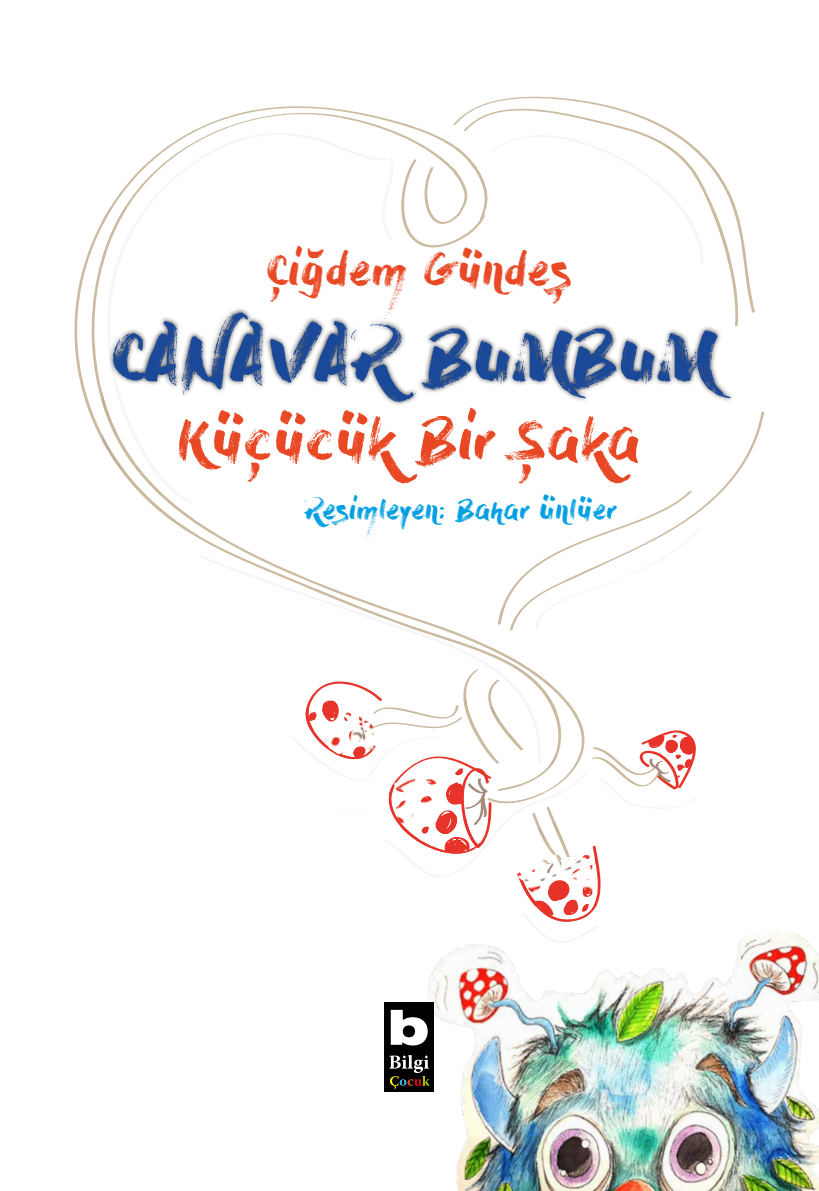
<style>
.page{position:relative;width:819px;height:1191px;background:#fff}
.page>*{position:absolute;margin:0;border:0;box-sizing:border-box;transform-origin:0 0}
.t1{font:71.75px "Dry Brush";letter-spacing:-.03em;color:#1b499a}
.t2{font:59.5px "Dry Brush";color:#e84924}
.t3{font:45.5px "Dry Brush";color:#e84924}
.t4{font:28px "Dry Brush";letter-spacing:-.015em;color:#009fe3}
</style>
<div class="page">
<svg style="left:74px;top:106px;width:361px;height:448px"></svg>
<svg style="left:453px;top:96px;width:302px;height:217px"></svg>
<svg style="left:702px;top:411px;width:62px;height:99px"></svg>
<svg style="left:463px;top:108px;width:275px;height:218px"></svg>
<img style="left:711px;top:209px;width:19px;height:61px">
<svg style="left:542px;top:491px;width:160px;height:98px"></svg>
<img style="left:102px;top:208px;width:94px;height:326px">
<svg style="left:387px;top:135px;width:316px;height:129px"></svg>
<svg style="left:107px;top:132px;width:280px;height:371px"></svg>
<svg style="left:229px;top:554px;width:313px;height:115px"></svg>
<svg style="left:305px;top:669px;width:391px;height:179px"></svg>
<img style="left:394px;top:779px;width:44px;height:44px">
<img style="left:344px;top:711px;width:29px;height:39px">
<div style="left:108px;top:307px;width:627px;height:100px;background:#000;opacity:.75"></div>
<img style="left:392px;top:848px;width:427px;height:343px">
<div style="left:384px;top:1002px;width:50px;height:89px;background:#000"></div>
<svg style="left:391px;top:1009px;width:36px;height:36px"></svg>
<svg style="left:389px;top:1055px;width:40px;height:34px"></svg>
<h3 class="t3" style="left:266px;top:243px;width:308px">Çiğdem Gündeş</h3>
<h1 class="t1" style="left:110px;top:314px;width:610px">CANAVAR BUMBUM</h1>
<h2 class="t2" style="left:177px;top:404px;width:467px">Küçücük Bir Şaka</h2>
<p class="t4" style="left:305px;top:493px;width:314px">Resimleyen: Bahar Ünlüer</p>
</div>
